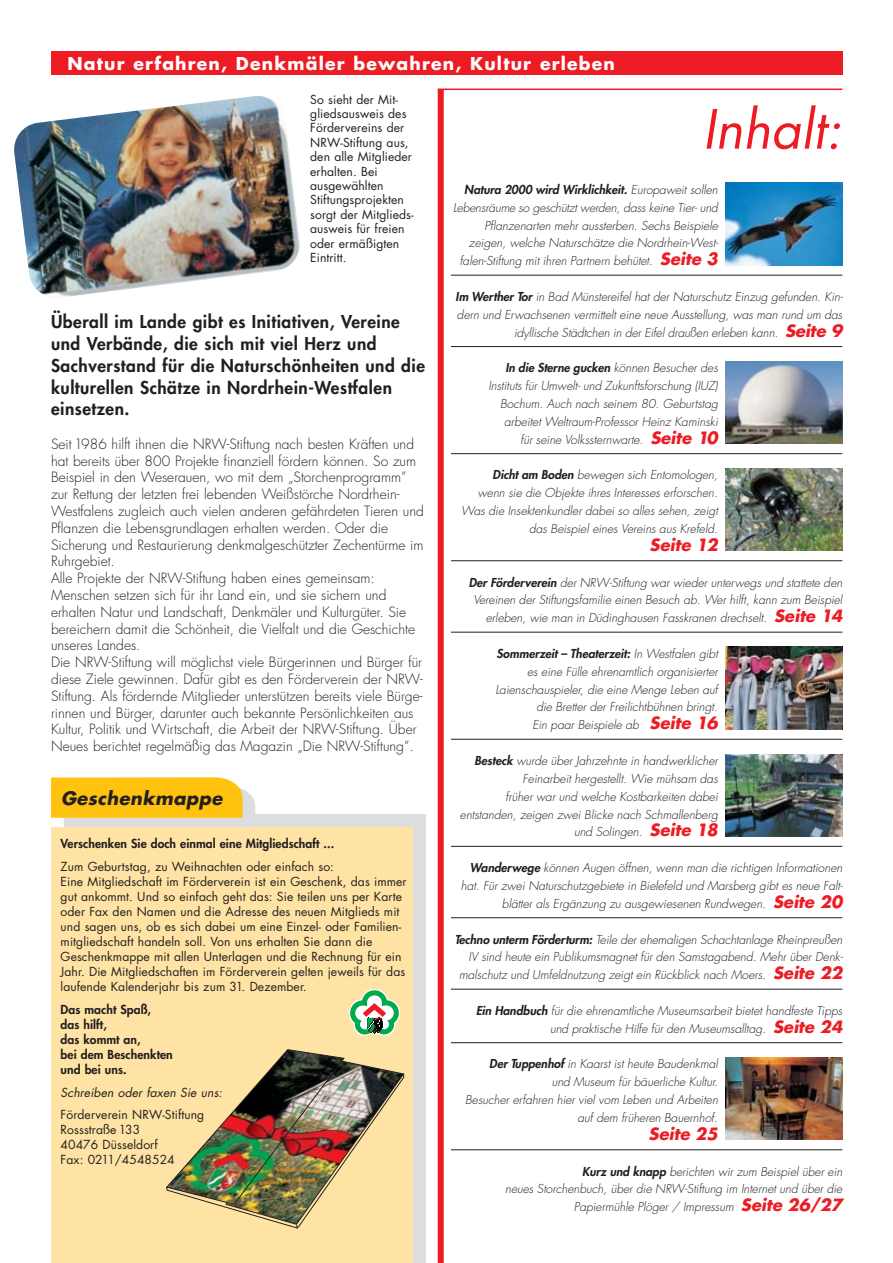
<style>
.page{position:relative;width:893px;height:1263px;background:#fff}
.page>*{position:absolute;margin:0;border:0;box-sizing:border-box;transform-origin:0 0}
.t1{font:italic 52.5px "Futura";color:#ed1c24}
.t2{font:italic 700 18px "Futura";color:#231f20}
.t3{font:800 17.25px/21.8px "Futura";letter-spacing:.03em;color:#231f20}
.t4{font:700 17.25px "Futura";letter-spacing:.07em;color:#fff}
.t5{font:italic 700 16.5px "Futura";color:#ed1c24}
.t6{font:300 13.8px/16.8px "Futura";color:#231f20}
.t7{font:12.15px/15px "Futura";letter-spacing:.005em;color:#231f20}
.t8{font:800 12.15px/15px "Futura";letter-spacing:.005em;color:#231f20}
.t9{font:italic 12.15px "Futura";color:#231f20}
.t10{font:italic 300 12px/17.9px "Futura";color:#231f20;text-align:right}
.s1{font-weight:800}
.s2{font-weight:700;font-size:16.5px;color:#ed1c24}
</style>
<div class="page">
<div style="left:64px;top:814px;width:361px;height:449px;background:#dcddde"></div>
<div style="left:51px;top:827px;width:361px;height:436px;background:#ffe3a5"></div>
<div style="left:51px;top:51px;width:791px;height:24px;background:#ed1c24"></div>
<div style="left:438px;top:89px;width:6px;height:1174px;background:#ed1c24"></div>
<hr style="left:438px;top:89px;width:404px;height:1px;background:#ed1c24">
<svg style="left:51px;top:777px;width:204px;height:41px;background:#fdc522"></svg>
<svg style="left:348px;top:989px;width:52px;height:47px"></svg>
<img style="left:166px;top:1049px;width:238px;height:180px">
<hr style="left:451px;top:275px;width:391px;height:1px;background:#231f20">
<hr style="left:451px;top:346px;width:391px;height:1px;background:#231f20">
<hr style="left:451px;top:453px;width:391px;height:1px;background:#231f20">
<hr style="left:451px;top:560px;width:391px;height:1px;background:#231f20">
<hr style="left:451px;top:632px;width:391px;height:1px;background:#231f20">
<hr style="left:451px;top:739px;width:391px;height:1px;background:#231f20">
<hr style="left:451px;top:846px;width:391px;height:1px;background:#231f20">
<hr style="left:451px;top:917px;width:391px;height:1px;background:#231f20">
<hr style="left:451px;top:989px;width:391px;height:1px;background:#231f20">
<hr style="left:451px;top:1042px;width:391px;height:1px;background:#231f20">
<hr style="left:451px;top:1149px;width:391px;height:1px;background:#231f20">
<img style="left:725px;top:183px;width:117px;height:82px">
<img style="left:725px;top:361px;width:117px;height:83px">
<img style="left:725px;top:468px;width:117px;height:83px">
<img style="left:725px;top:647px;width:117px;height:82px">
<img style="left:725px;top:754px;width:117px;height:82px">
<img style="left:725px;top:1057px;width:117px;height:83px">
<img style="left:14px;top:96px;width:286px;height:201px">
<h3 class="t4" style="left:67px;top:55px;width:549px">Natur erfahren, Denkmäler bewahren, Kultur erleben</h3>
<p class="t7" style="left:310px;top:93px;width:105px;line-height:14.4px">So sieht der Mit&shy;gliedsausweis des<br>Fördervereins der<br>NRW-Stiftung aus, den alle Mitglieder erhalten. Bei ausgewählten<br>Stiftungsprojekten sorgt der Mitglieds&shy;ausweis für freien oder ermäßigten<br>Eintritt.</p>
<h1 class="t1" style="left:702px;top:105px;width:150px">Inhalt:</h1>
<p class="t10" style="left:453px;top:182px;width:269px"><span class="s1">Natura 2000 wird Wirklichkeit.</span> Europaweit sollen Lebensräume so geschützt werden, dass keine Tier- und Pflanzenarten mehr aussterben. Sechs Beispiele zeigen, welche Naturschätze die Nordrhein-West&shy;falen-Stiftung mit ihren Partnern behütet. <span class="s2">Seite 3</span></p>
<p class="t10" style="left:455px;top:289px;width:391px"><span class="s1">Im Werther Tor</span> in Bad Münstereifel hat der Naturschutz Einzug gefunden. Kin&shy;dern und Erwachsenen vermittelt eine neue Ausstellung, was man rund um das idyllische Städtchen in der Eifel draußen erleben kann. <span class="s2">Seite 9</span></p>
<p class="t10" style="left:488px;top:360px;width:234px"><span class="s1">In die Sterne gucken</span> können Besucher des Instituts für Umwelt- und Zukunftsforschung (IUZ)<br>Bochum. Auch nach seinem 80. Geburtstag arbeitet Weltraum-Professor Heinz Kaminski für seine Volkssternwarte. <span class="s2">Seite 10</span></p>
<p class="t10" style="left:461px;top:467px;width:260px"><span class="s1">Dicht am Boden</span> bewegen sich Entomologen, wenn sie die Objekte ihres Interesses erforschen.<br>Was die Insektenkundler dabei so alles sehen, zeigt das Beispiel eines Vereins aus Krefeld.</p>
<h3 class="t5" style="left:649px;top:537px;width:73px">Seite 12</h3>
<p class="t10" style="left:469px;top:574px;width:378px"><span class="s1">Der Förderverein</span> der NRW-Stiftung war wieder unterwegs und stattete den<br>Vereinen der Stiftungsfamilie einen Besuch ab. Wer hilft, kann zum Beispiel erleben, wie man in Düdinghausen Fasskranen drechselt. <span class="s2">Seite 14</span></p>
<p class="t10" style="left:495px;top:646px;width:227px"><span class="s1">Sommerzeit – Theaterzeit:</span> In Westfalen gibt es eine Fülle ehrenamtlich organisierter Laienschauspieler, die eine Menge Leben auf die Bretter der Freilichtbühnen bringt.<br>Ein paar Beispiele ab <span class="s2">Seite 16</span></p>
<p class="t10" style="left:460px;top:753px;width:262px"><span class="s1">Besteck</span> wurde über Jahrzehnte in handwerklicher Feinarbeit hergestellt. Wie mühsam das<br>früher war und welche Kostbarkeiten dabei entstanden, zeigen zwei Blicke nach Schmallenberg und Solingen. <span class="s2">Seite 18</span></p>
<p class="t10" style="left:461px;top:860px;width:386px"><span class="s1">Wanderwege</span> können Augen öffnen, wenn man die richtigen Informationen hat. Für zwei Naturschutzgebiete in Bielefeld und Marsberg gibt es neue Falt&shy;blätter als Ergänzung zu ausgewiesenen Rundwegen. <span class="s2">Seite 20</span></p>
<p class="t10" style="left:455px;top:931px;width:392px"><span class="s1">Techno unterm Förderturm:</span> Teile der ehemaligen Schachtanlage Rheinpreußen<br>IV sind heute ein Publikumsmagnet für den Samstagabend. Mehr über Denk&shy;malschutz und Umfeldnutzung zeigt ein Rückblick nach Moers. <span class="s2">Seite 22</span></p>
<p class="t10" style="left:476px;top:1003px;width:370px"><span class="s1">Ein Handbuch</span> für die ehrenamtliche Museumsarbeit bietet handfeste Tipps und praktische Hilfe für den Museumsalltag. <span class="s2">Seite 24</span></p>
<p class="t10" style="left:465px;top:1056px;width:256px"><span class="s1">Der Tuppenhof</span> in Kaarst ist heute Baudenkmal<br>und Museum für bäuerliche Kultur.<br>Besucher erfahren hier viel vom Leben und Arbeiten auf dem früheren Bauernhof.</p>
<h3 class="t5" style="left:648px;top:1126px;width:74px">Seite 25</h3>
<p class="t10" style="left:505px;top:1163px;width:341px"><span class="s1">Kurz und knapp</span> berichten wir zum Beispiel über ein<br>neues Storchenbuch, über die NRW-Stiftung im Internet und über die<br>Papiermühle Plöger / Impressum <span class="s2">Seite 26/27</span></p>
<h3 class="t3" style="left:51px;top:312px;width:375px">Überall im Lande gibt es Initiativen, Vereine und Verbände, die sich mit viel Herz und Sachverstand für die Naturschönheiten und die kulturellen Schätze in Nordrhein-Westfalen einsetzen.</h3>
<p class="t6" style="left:51px;top:437px;width:374px">Seit 1986 hilft ihnen die NRW-Stiftung nach besten Kräften und hat bereits über 800 Projekte finanziell fördern können. So zum Beispiel in den Weserauen, wo mit dem „Storchenprogramm” zur Rettung der letzten frei lebenden Weißstörche Nordrhein-Westfalens zugleich auch vielen anderen gefährdeten Tieren und Pflanzen die Lebensgrundlagen erhalten werden. Oder die Sicherung und Restaurierung denkmalgeschützter Zechentürme im Ruhrgebiet.<br>Alle Projekte der NRW-Stiftung haben eines gemeinsam:<br>Menschen setzen sich für ihr Land ein, und sie sichern und erhalten Natur und Landschaft, Denkmäler und Kulturgüter. Sie bereichern damit die Schönheit, die Vielfalt und die Geschichte unseres Landes.<br>Die NRW-Stiftung will möglichst viele Bürgerinnen und Bürger für diese Ziele gewinnen. Dafür gibt es den Förderverein der NRW-Stiftung. Als fördernde Mitglieder unterstützen bereits viele Bürge&shy;rinnen und Bürger, darunter auch bekannte Persönlichkeiten aus Kultur, Politik und Wirtschaft, die Arbeit der NRW-Stiftung. Über Neues berichtet regelmäßig das Magazin „Die NRW-Stiftung“.</p>
<h2 class="t2" style="left:61px;top:790px;width:166px">Geschenkmappe</h2>
<p class="t8" style="left:61px;top:837px;width:275px">Verschenken Sie doch einmal eine Mitgliedschaft ...</p>
<p class="t7" style="left:61px;top:860px;width:347px">Zum Geburtstag, zu Weihnachten oder einfach so:<br>Eine Mitgliedschaft im Förderverein ist ein Geschenk, das immer gut ankommt. Und so einfach geht das: Sie teilen uns per Karte oder Fax den Namen und die Adresse des neuen Mitglieds mit und sagen uns, ob es sich dabei um eine Einzel- oder Familien&shy;mitgliedschaft handeln soll. Von uns erhalten Sie dann die Geschenkmappe mit allen Unterlagen und die Rechnung für ein Jahr. Die Mitgliedschaften im Förderverein gelten jeweils für das laufende Kalenderjahr bis zum 31. Dezember.</p>
<p class="t8" style="left:61px;top:1003px;width:114px">Das macht Spaß, das hilft,<br>das kommt an,<br>bei dem Beschenkten und bei uns.</p>
<p class="t9" style="left:61px;top:1087px;width:165px">Schreiben oder faxen Sie uns:</p>
<p class="t7" style="left:61px;top:1109px;width:145px">Förderverein NRW-Stiftung<br>Rossstraße 133<br>40476 Düsseldorf<br>Fax: 0211/4548524</p>
</div>
